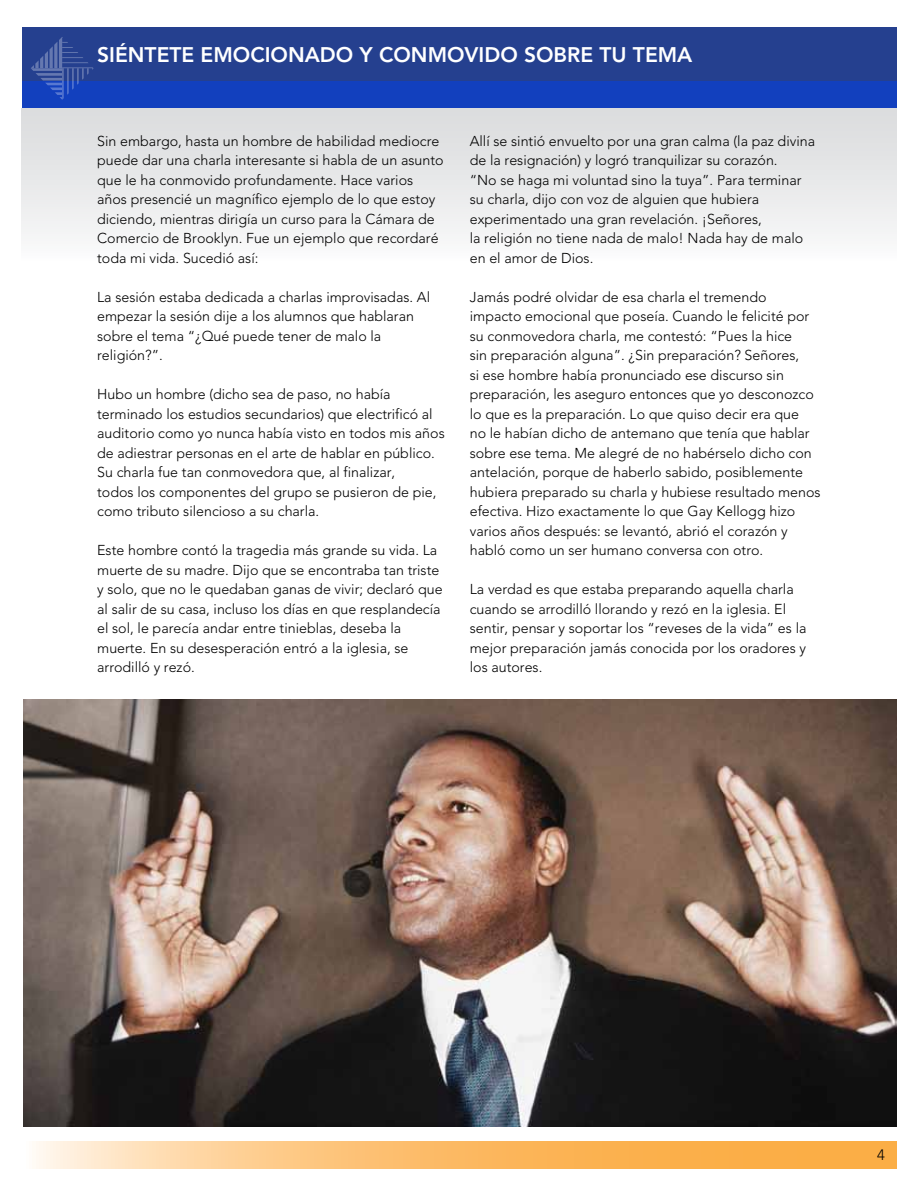
<style>
.page{position:relative;width:918px;height:1188px;background:#fff}
.page>*{position:absolute;margin:0;border:0;box-sizing:border-box;transform-origin:0 0}
.t1{font:800 21px "Avenir LT Std";color:#fff}
.t2{font:300 15px "Avenir LT Std";color:#000}
.t3{font:300 14.25px/19.5px "Avenir LT Std";color:#000}
</style>
<div class="page">
<div style="left:22px;top:28px;width:874px;height:58px;background:#25408f"></div>
<svg style="left:36px;top:1142px;width:860px;height:26px;background:#fcc174"></svg>
<div style="left:22px;top:81px;width:874px;height:27px;background:#1240be"></div>
<div style="left:22px;top:108px;width:874px;height:154px;background:linear-gradient(to bottom,#d9dadc,#fafafb)"></div>
<svg style="left:31px;top:37px;width:63px;height:63px"></svg>
<img style="left:23px;top:699px;width:873px;height:427px">
<h1 class="t1" style="left:97px;top:43px;width:61px">SI ÉNTETE</h1>
<h1 class="t1" style="left:201px;top:43px;width:449px">EMOCIONADO Y CONMOVIDO SOBRE TU TEMA</h1>
<p class="t3" style="left:97px;top:131px;width:348px">Sin embargo, hasta un hombre de habilidad mediocre puede dar una charla interesante si habla de un asunto que le ha conmovido profundamente. Hace varios años presencié un magnífico ejemplo de lo que estoy diciendo, mientras dirigía un curso para la Cámara de Comercio de Brooklyn. Fue un ejemplo que recordaré toda mi vida. Sucedió así:</p>
<p class="t3" style="left:97px;top:287px;width:334px">La sesión estaba dedicada a charlas improvisadas. Al empezar la sesión dije a los alumnos que hablaran sobre el tema “¿Qué puede tener de malo la religión?”.</p>
<p class="t3" style="left:97px;top:385px;width:349px">Hubo un hombre (dicho sea de paso, no había terminado los estudios secundarios) que electrificó al auditorio como yo nunca había visto en todos mis años de adiestrar personas en el arte de hablar en público.<br>Su charla fue tan conmovedora que, al finalizar,<br>todos los componentes del grupo se pusieron de pie, como tributo silencioso a su charla.</p>
<p class="t3" style="left:97px;top:541px;width:347px">Este hombre contó la tragedia más grande su vida. La muerte de su madre. Dijo que se encontraba tan triste y solo, que no le quedaban ganas de vivir; declaró que al salir de su casa, incluso los días en que resplandecía el sol, le parecía andar entre tinieblas, deseba la muerte. En su desesperación entró a la iglesia, se arrodilló y rezó.</p>
<p class="t3" style="left:470px;top:131px;width:347px">Allí se sintió envuelto por una gran calma (la paz divina de la resignación) y logró tranquilizar su corazón.<br>“No se haga mi voluntad sino la tuya”. Para terminar su charla, dijo con voz de alguien que hubiera experimentado una gran revelación. ¡Señores,<br>la religión no tiene nada de malo! Nada hay de malo en el amor de Dios.</p>
<p class="t3" style="left:470px;top:287px;width:352px">Jamás podré olvidar de esa charla el tremendo impacto emocional que poseía. Cuando le felicité por su conmovedora charla, me contestó: “Pues la hice<br>sin preparación alguna”. ¿Sin preparación? Señores,<br>si ese hombre había pronunciado ese discurso sin preparación, les aseguro entonces que yo desconozco lo que es la preparación. Lo que quiso decir era que<br>no le habían dicho de antemano que tenía que hablar sobre ese tema. Me alegré de no habérselo dicho con antelación, porque de haberlo sabido, posiblemente hubiera preparado su charla y hubiese resultado menos efectiva. Hizo exactamente lo que Gay Kellogg hizo varios años después: se levantó, abrió el corazón y habló como un ser humano conversa con otro.</p>
<p class="t3" style="left:470px;top:580px;width:338px">La verdad es que estaba preparando aquella charla cuando se arrodilló llorando y rezó en la iglesia. El sentir, pensar y soportar los “reveses de la vida” es la mejor preparación jamás conocida por los oradores y los autores.</p>
<p class="t2" style="left:877px;top:1146px;width:9px">4</p>
</div>
